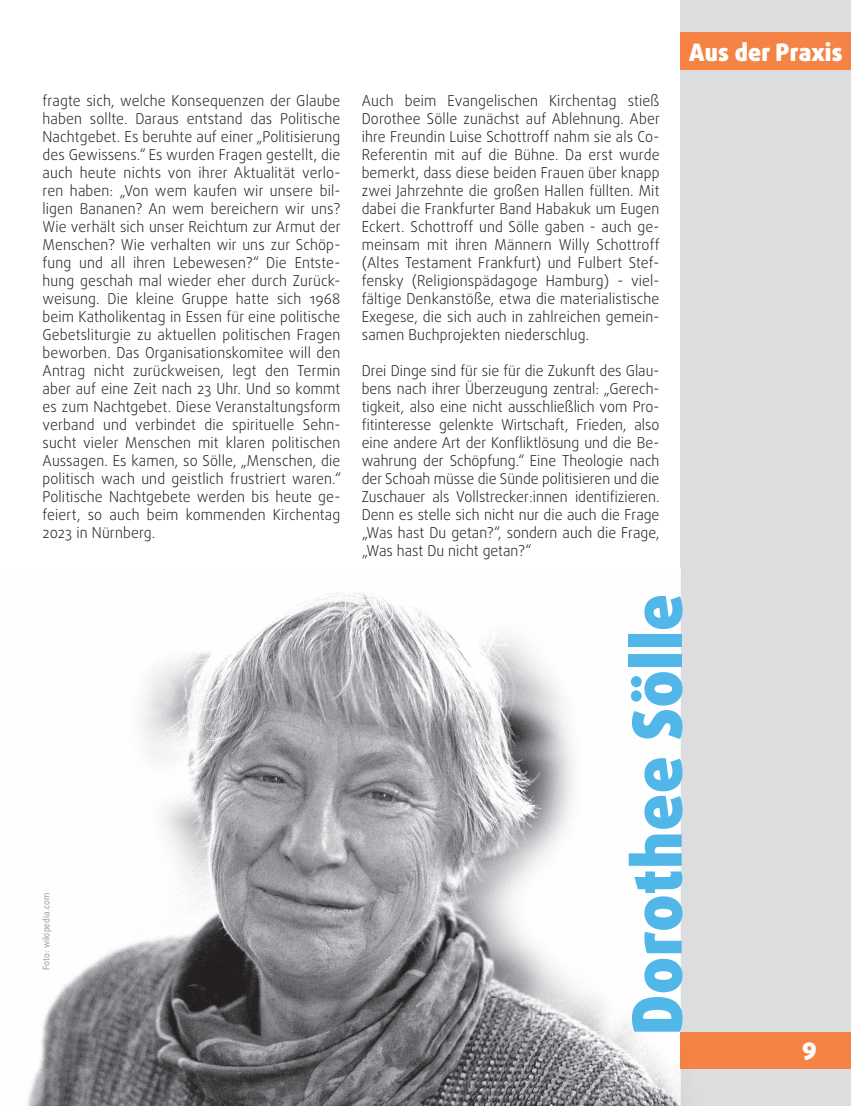
<style>
.page{position:relative;width:851px;height:1106px;background:#fff}
.page>*{position:absolute;margin:0;border:0;box-sizing:border-box;transform-origin:0 0}
.t1{font:900 67.5px "Daxline OT";letter-spacing:.01em;color:#50b7e8;scale:.95 1}
.t2{font:900 24px "Daxline OT";letter-spacing:.01em;color:#fff;scale:.95 1}
.t3{font:900 24px "Daxline OT";letter-spacing:.01em;color:#fff}
.t4{font:300 15px/18px "Daxline OT";letter-spacing:.01em;color:#231f20;text-align:justify;scale:.95 1}
.t5{font:9px "Daxline OT";letter-spacing:.01em;color:#939598;scale:.95 1}
</style>
<div class="page">
<div style="left:680px;top:0;width:170px;height:1106px;background:#dcdddf"></div>
<div style="left:680px;top:1033px;width:170px;height:36px;background:#f58345"></div>
<div style="left:680px;top:32px;width:170px;height:38px;background:#f58345"></div>
<img style="left:27px;top:569px;width:675px;height:537px">
<img style="left:680px;top:1033px;width:22px;height:36px">
<p class="t4" style="left:43px;top:91px;width:316px">fragte sich, welche Konsequenzen der Glaube haben sollte. Daraus entstand das Politische Nachtgebet. Es beruhte auf einer „Politisierung des Gewissens.“ Es wurden Fragen gestellt, die auch heute nichts von ihrer Aktualität verlo&shy;ren haben: „Von wem kaufen wir unsere bil&shy;ligen Bananen? An wem bereichern wir uns?<br>Wie verhält sich unser Reichtum zur Armut der Menschen? Wie verhalten wir uns zur Schöp&shy;fung und all ihren Lebewesen?“ Die Entste&shy;hung geschah mal wieder eher durch Zurück&shy;weisung. Die kleine Gruppe hatte sich 1968 beim Katholikentag in Essen für eine politische Gebetsliturgie zu aktuellen politischen Fragen beworben. Das Organisationskomitee will den Antrag nicht zurückweisen, legt den Termin aber auf eine Zeit nach 23 Uhr. Und so kommt es zum Nachtgebet. Diese Veranstaltungsform verband und verbindet die spirituelle Sehn&shy;sucht vieler Menschen mit klaren politischen Aussagen. Es kamen, so Sölle, „Menschen, die politisch wach und geistlich frustriert waren.“ Politische Nachtgebete werden bis heute ge&shy;feiert, so auch beim kommenden Kirchentag 2023 in Nürnberg.</p>
<p class="t4" style="left:361px;top:91px;width:315px">Auch beim Evangelischen Kirchentag stieß Dorothee Sölle zunächst auf Ablehnung. Aber ihre Freundin Luise Schottroff nahm sie als Co-Refe rentin mit auf die Bühne. Da erst wurde bemerkt, dass diese beiden Frauen über knapp zwei Jahrzehnte die großen Hallen füllten. Mit dabei die Frankfurter Band Habakuk um Eugen Eckert. Schottroff und Sölle gaben - auch ge&shy;meinsam mit ihren Männern Willy Schottroff (Altes Testament Frankfurt) und Fulbert Stef&shy;fensky (Religionspädagoge Hamburg) - viel&shy;fältige Denkanstöße, etwa die materialistische Exegese, die sich auch in zahlreichen gemein&shy;samen Buchprojekten niederschlug.</p>
<p class="t4" style="left:361px;top:361px;width:315px">Drei Dinge sind für sie für die Zukunft des Glau&shy;bens nach ihrer Überzeugung zentral: „Gerech&shy;tigkeit, also eine nicht ausschließlich vom Pro&shy;fitinteresse gelenkte Wirtschaft, Frieden, also eine andere Art der Konfliktlösung und die Be&shy;wahrung der Schöpfung.“ Eine Theologie nach der Schoah müsse die Sünde politisieren und die Zuschauer als Vollstrecker:innen identifizieren.<br>Denn es stelle sich nicht nur die auch die Frage „Was hast Du getan?“, sondern auch die Frage, „Was hast Du nicht getan?“</p>
<h2 class="t2" style="left:689px;top:36px;width:163px">Aus der Praxis</h2>
<p class="t5" style="left:40px;top:970px;width:83px;rotate:-90deg">Foto: wikipedia.com</p>
<h1 class="t1" style="left:612px;top:1035px;width:466px;rotate:-90deg">Dorothee Sölle</h1>
<h2 class="t3" style="left:802px;top:1035px;width:16px">9</h2>
</div>
